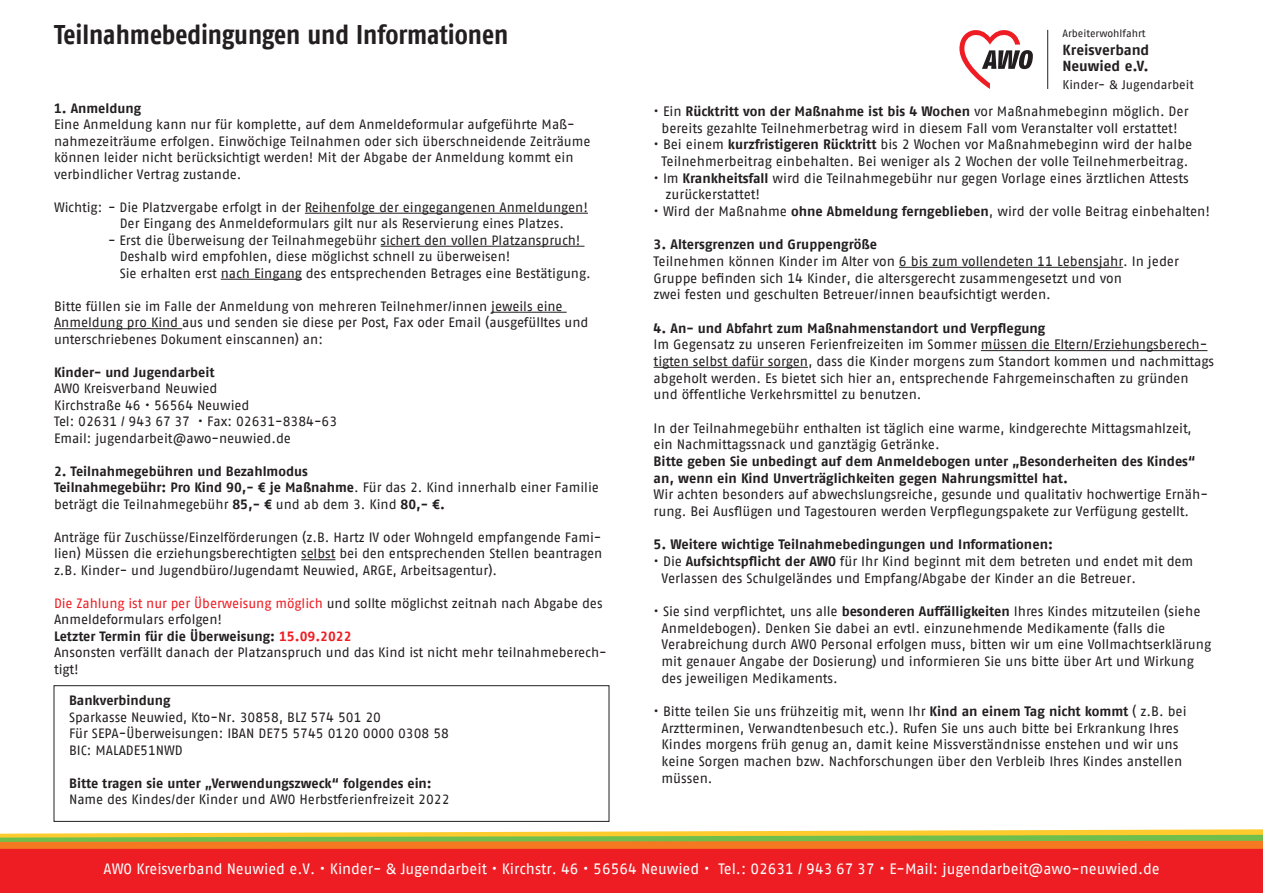
<style>
.page{position:relative;width:1263px;height:893px;background:#fff}
.page>*{position:absolute;margin:0;border:0;box-sizing:border-box;transform-origin:0 0}
.t1{font:700 27px "AWO Fago Cond";letter-spacing:-.005em;color:#231f20}
.t2{font:15px "AWO Fago Office";color:#fff}
.t3{font:700 14.55px/16.2px "AWO Fago Office";color:#231f20}
.t4{font:13.65px/16.6px "AWO Fago Office";color:#231f20}
.t5{font:700 13.65px/16.6px "AWO Fago Office";color:#231f20}
.t6{font:13.5px/16.5px "AWO Fago Office";color:#231f20}
.t7{font:700 13.5px "AWO Fago Office";color:#231f20}
.t8{font:12.45px "AWO Fago Office";letter-spacing:-.005em;color:#231f20}
.t9{font:10.5px "AWO Fago Office";color:#231f20}
.s1{font-weight:700}
.s2{color:#ee1d23}
.s3{font-weight:400}
</style>
<div class="page">
<div style="left:0;top:836px;width:1263px;height:57px;background:#ee1d23"></div>
<svg style="left:0;top:829px;width:1263px;height:20px;background:#d5ae4b"></svg>
<hr style="left:305px;top:213px;width:283px;height:1px;background:#231f20">
<hr style="left:381px;top:246px;width:203px;height:1px;background:#231f20">
<hr style="left:221px;top:279px;width:81px;height:1px;background:#231f20">
<hr style="left:491px;top:312px;width:76px;height:1px;background:#231f20">
<hr style="left:54px;top:328px;width:93px;height:1px;background:#231f20">
<hr style="left:151px;top:328px;width:31px;height:1px;background:#231f20">
<hr style="left:301px;top:559px;width:34px;height:1px;background:#231f20">
<div style="left:54px;top:685px;width:555px;height:137px;border:1px solid #231f20"></div>
<hr style="left:899px;top:267px;width:224px;height:1px;background:#231f20">
<hr style="left:981px;top:350px;width:226px;height:1px;background:#231f20">
<hr style="left:654px;top:367px;width:154px;height:1px;background:#231f20">
<svg style="left:959px;top:30px;width:74px;height:59px"></svg>
<hr style="left:1047px;top:30px;width:1px;height:59px;background:#231f20">
<p class="t1" style="left:54px;top:19px;width:456px">Teilnahmebedingungen und Informationen</p>
<p class="t7" style="left:54px;top:100px;width:89px">1. Anmeldung</p>
<p class="t6" style="left:54px;top:116px;width:538px">Eine Anmeldung kann nur für komplette, auf dem Anmeldeformular aufgeführte Maß&shy;nahmezeiträume erfolgen. Einwöchige Teilnahmen oder sich überschneidende Zeiträume können leider nicht berücksichtigt werden! Mit der Abgabe der Anmeldung kommt ein verbindlicher Vertrag zustande.</p>
<p class="t6" style="left:120px;top:199px;width:470px;text-indent:-66px">Wichtig: - Die Platzvergabe erfolgt in der Reihenfolge der eingegangenen Anmeldungen!<br>Der Eingang des Anmeldeformulars gilt nur als Reservierung eines Platzes.</p>
<p class="t6" style="left:120px;top:232px;width:462px;text-indent:-12px">- Erst die Überweisung der Teilnahmegebühr sichert den vollen Platzanspruch!<br>Deshalb wird empfohlen, diese möglichst schnell zu überweisen!</p>
<p class="t6" style="left:120px;top:265px;width:472px">Sie erhalten erst nach Eingang des entsprechenden Betrages eine Bestätigung.</p>
<p class="t6" style="left:54px;top:298px;width:536px">Bitte füllen sie im Falle der Anmeldung von mehreren Teilnehmer/innen jeweils eine<br>Anmeldung pro Kind aus und senden sie diese per Post, Fax oder Email (ausgefülltes und unterschriebenes Dokument einscannen) an:</p>
<p class="t7" style="left:54px;top:364px;width:162px">Kinder- und Jugendarbeit</p>
<p class="t6" style="left:54px;top:380px;width:165px">AWO Kreisverband Neuwied</p>
<p class="t6" style="left:54px;top:397px;width:197px">Kirchstraße 46 • 56564 Neuwied</p>
<p class="t6" style="left:54px;top:413px;width:285px">Tel: 02631 / 943 67 37 • Fax: 02631-8384-63</p>
<p class="t6" style="left:54px;top:430px;width:238px">Email: jugendarbeit@awo-neuwied.de</p>
<p class="t7" style="left:54px;top:463px;width:255px">2. Teilnahmegebühren und Bezahlmodus</p>
<p class="t6" style="left:54px;top:479px;width:546px"><span class="s1">Teilnahmegebühr: Pro Kind 90,- € je Maßnahme</span>. Für das 2. Kind innerhalb einer Familie beträgt die Teilnahmegebühr <span class="s1">85,- €</span> und ab dem 3. Kind <span class="s1">80,- €.</span></p>
<p class="t6" style="left:54px;top:529px;width:550px;text-align:justify">Anträge für Zuschüsse/Einzelförderungen (z.B. Hartz IV oder Wohngeld empfangende Fami&shy;lien) Müssen die erziehungsberechtigten selbst bei den entsprechenden Stellen beantragen z.B. Kinder- und Jugendbüro/Jugendamt Neuwied, ARGE, Arbeitsagentur).</p>
<p class="t6" style="left:54px;top:595px;width:550px"><span class="s2">Die Zahlung ist nur per Überweisung möglich</span> und sollte möglichst zeitnah nach Abgabe des<br>Anmeldeformulars erfolgen!</p>
<p class="t7" style="left:54px;top:628px;width:299px">Letzter Termin für die Überweisung: <span class="s2">15.09.2022</span></p>
<p class="t6" style="left:54px;top:644px;width:554px">Ansonsten verfällt danach der Platzanspruch und das Kind ist nicht mehr teilnahmeberech&shy;tigt!</p>
<p class="t7" style="left:69px;top:692px;width:103px">Bankverbindung</p>
<p class="t6" style="left:69px;top:708px;width:313px">Sparkasse Neuwied, Kto-Nr. 30858, BLZ 574 501 20</p>
<p class="t6" style="left:69px;top:725px;width:381px">Für SEPA-Überweisungen: IBAN DE75 5745 0120 0000 0308 58</p>
<p class="t6" style="left:69px;top:741px;width:115px">BIC: MALADE51NWD</p>
<p class="t7" style="left:69px;top:775px;width:364px">Bitte tragen sie unter „Verwendungszweck“ folgendes ein:</p>
<p class="t6" style="left:69px;top:791px;width:382px">Name des Kindes/der Kinder und AWO Herbstferienfreizeit 2022</p>
<p class="t9" style="left:1062px;top:27px;width:84px">Arbeiterwohlfahrt</p>
<p class="t3" style="left:1062px;top:42px;width:88px">Kreisverband<br>Neuwied e.V.</p>
<p class="t8" style="left:1062px;top:78px;width:133px">Kinder- &amp; Jugendarbeit</p>
<p class="t5" style="left:654px;top:103px;width:536px"><span class="s3">• Ein</span> Rücktritt von der Maßnahme ist bis 4 Wochen <span class="s3">vor Maßnahmebeginn möglich. Der</span></p>
<p class="t4" style="left:661px;top:119px;width:518px">bereits gezahlte Teilnehmerbetrag wird in diesem Fall vom Veranstalter voll erstattet!</p>
<p class="t4" style="left:654px;top:136px;width:540px">• Bei einem <span class="s1">kurzfristigeren Rücktritt</span> bis 2 Wochen vor Maßnahmebeginn wird der halbe</p>
<p class="t4" style="left:661px;top:153px;width:528px">Teilnehmerbeitrag einbehalten. Bei weniger als 2 Wochen der volle Teilnehmerbeitrag.</p>
<p class="t4" style="left:654px;top:169px;width:537px">• Im <span class="s1">Krankheitsfall</span> wird die Teilnahmegebühr nur gegen Vorlage eines ärztlichen Attests</p>
<p class="t4" style="left:665px;top:186px;width:96px">zurückerstattet!</p>
<p class="t4" style="left:654px;top:203px;width:558px">• Wird der Maßnahme <span class="s1">ohne Abmeldung ferngeblieben</span>, wird der volle Beitrag einbehalten!</p>
<p class="t5" style="left:654px;top:236px;width:225px">3. Altersgrenzen und Gruppengröße</p>
<p class="t4" style="left:654px;top:253px;width:527px">Teilnehmen können Kinder im Alter von 6 bis zum vollendeten 11 Lebensjahr. In jeder</p>
<p class="t4" style="left:654px;top:269px;width:470px">Gruppe befinden sich 14 Kinder, die altersgerecht zusammengesetzt und von</p>
<p class="t4" style="left:654px;top:286px;width:399px">zwei festen und geschulten Betreuer/innen beaufsichtigt werden.</p>
<p class="t5" style="left:654px;top:319px;width:393px">4. An- und Abfahrt zum Maßnahmenstandort und Verpflegung</p>
<p class="t4" style="left:654px;top:336px;width:562px">Im Gegensatz zu unseren Ferienfreizeiten im Sommer müssen die Eltern/Erziehungsberech&shy;tigten selbst dafür sorgen, dass die Kinder morgens zum Standort kommen und nachmittags abgeholt werden. Es bietet sich hier an, entsprechende Fahrgemeinschaften zu gründen und öffentliche Verkehrsmittel zu benutzen.</p>
<p class="t4" style="left:654px;top:419px;width:539px">In der Teilnahmegebühr enthalten ist täglich eine warme, kindgerechte Mittagsmahlzeit, ein Nachmittagssnack und ganztägig Getränke.</p>
<p class="t5" style="left:654px;top:453px;width:543px">Bitte geben Sie unbedingt auf dem Anmeldebogen unter „Besonderheiten des Kindes“ an, wenn ein Kind Unverträglichkeiten gegen Nahrungsmittel hat.</p>
<p class="t4" style="left:654px;top:486px;width:556px">Wir achten besonders auf abwechslungsreiche, gesunde und qualitativ hochwertige Ernäh&shy;rung. Bei Ausflügen und Tagestouren werden Verpflegungspakete zur Verfügung gestellt.</p>
<p class="t5" style="left:654px;top:536px;width:401px">5. Weitere wichtige Teilnahmebedingungen und Informationen:</p>
<p class="t4" style="left:654px;top:553px;width:541px">• Die <span class="s1">Aufsichtspflicht der AWO</span> für Ihr Kind beginnt mit dem betreten und endet mit dem</p>
<p class="t4" style="left:661px;top:569px;width:476px">Verlassen des Schulgeländes und Empfang/Abgabe der Kinder an die Betreuer.</p>
<p class="t4" style="left:654px;top:603px;width:548px">• Sie sind verpflichtet, uns alle <span class="s1">besonderen Auffälligkeiten</span> Ihres Kindes mitzuteilen (siehe</p>
<p class="t4" style="left:661px;top:619px;width:505px">Anmeldebogen). Denken Sie dabei an evtl. einzunehmende Medikamente (falls die</p>
<p class="t4" style="left:661px;top:636px;width:551px">Verabreichung durch AWO Personal erfolgen muss, bitten wir um eine Vollmachtserklärung</p>
<p class="t4" style="left:661px;top:653px;width:534px">mit genauer Angabe der Dosierung) und informieren Sie uns bitte über Art und Wirkung</p>
<p class="t4" style="left:661px;top:669px;width:178px">des jeweiligen Medikaments.</p>
<p class="t4" style="left:654px;top:703px;width:535px">• Bitte teilen Sie uns frühzeitig mit, wenn Ihr <span class="s1">Kind an einem Tag nicht kommt</span> ( z.B. bei</p>
<p class="t4" style="left:661px;top:719px;width:519px">Arztterminen, Verwandtenbesuch etc.). Rufen Sie uns auch bitte bei Erkrankung Ihres</p>
<p class="t4" style="left:661px;top:736px;width:518px">Kindes morgens früh genug an, damit keine Missverständnisse enstehen und wir uns</p>
<p class="t4" style="left:661px;top:753px;width:522px">keine Sorgen machen bzw. Nachforschungen über den Verbleib Ihres Kindes anstellen</p>
<p class="t4" style="left:661px;top:769px;width:53px">müssen.</p>
<p class="t2" style="left:103px;top:860px;width:1058px">AWO Kreisverband Neuwied e.V. • Kinder- &amp; Jugendarbeit • Kirchstr. 46 • 56564 Neuwied • Tel.: 02631 / 943 67 37 • E-Mail: jugendarbeit@awo-neuwied.de</p>
</div>
